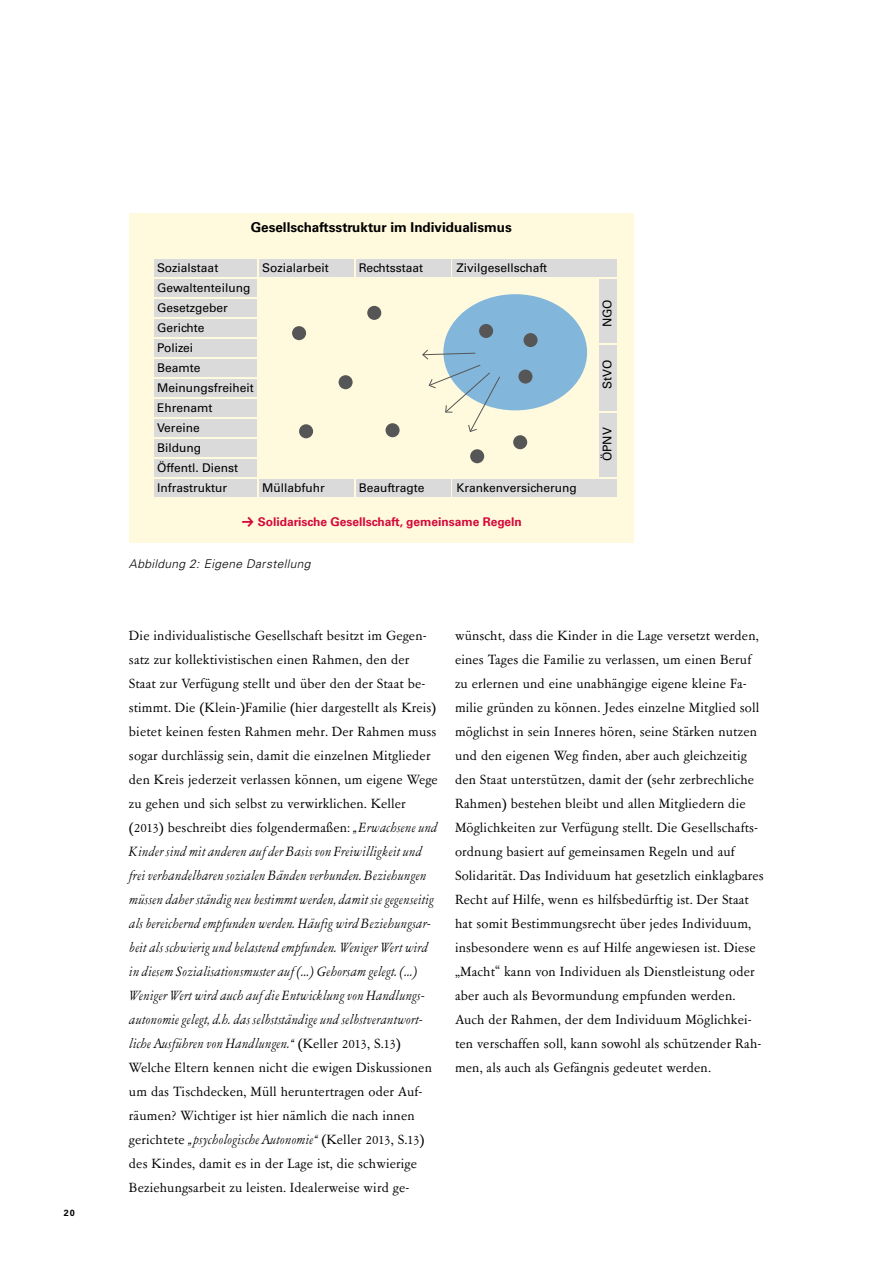
<style>
.page{position:relative;width:893px;height:1263px;background:#fff}
.page>*{position:absolute;margin:0;border:0;box-sizing:border-box;transform-origin:0 0}
._04_Copy_GarSB_reg{font:15px/24px "Garamont Amst SBOP Rom";letter-spacing:.01em;color:#000}
._04_Copy_GarSB_reg-2{font:italic 15px/24px "Garamont Amst SBOP";letter-spacing:.025em;color:#000}
.t1{font:700 13.5px "Univers LT Std";color:#000}
.t2{font:12px "Univers LT Std";color:#000}
.t3{font:700 12px "Univers LT Std";color:#d5083b}
._05_BiU_Univers{font:italic 300 12px "Univers LT Std";letter-spacing:.03em;color:#000}
.t4{font:700 9px "Univers LT Std";color:#000}
.s1{font-family:"Garamont Amst SBOP Rom";font-style:normal}
.s2{font-family:"Garamont Amst SBOP";font-style:italic}
</style>
<div class="page">
<div style="left:129px;top:213px;width:505px;height:330px;background:#fffadd"></div>
<div style="left:443px;top:294px;width:144px;height:116px;background:#82b7db;border-radius:50%"></div>
<svg style="left:422px;top:349px;width:92px;height:83px"></svg>
<div style="left:475px;top:326px;width:80px;height:53px;background:#82b7db;border-radius:50%"></div>
<div style="left:523px;top:333px;width:15px;height:14px;background:#565656;border-radius:50%"></div>
<div style="left:339px;top:375px;width:14px;height:14px;background:#565656;border-radius:50%"></div>
<div style="left:386px;top:423px;width:14px;height:14px;background:#565656;border-radius:50%"></div>
<div style="left:470px;top:449px;width:14px;height:14px;background:#565656;border-radius:50%"></div>
<div style="left:513px;top:435px;width:14px;height:14px;background:#565656;border-radius:50%"></div>
<div style="left:479px;top:324px;width:14px;height:14px;background:#565656;border-radius:50%"></div>
<div style="left:518px;top:370px;width:14px;height:14px;background:#565656;border-radius:50%"></div>
<div style="left:292px;top:326px;width:14px;height:14px;background:#565656;border-radius:50%"></div>
<div style="left:367px;top:306px;width:14px;height:14px;background:#565656;border-radius:50%"></div>
<div style="left:299px;top:424px;width:14px;height:14px;background:#565656;border-radius:50%"></div>
<div style="left:154px;top:259px;width:103px;height:18px;background:#dadada"></div>
<div style="left:259px;top:259px;width:95px;height:18px;background:#dadada"></div>
<div style="left:356px;top:259px;width:94px;height:18px;background:#dadada"></div>
<div style="left:453px;top:259px;width:164px;height:18px;background:#dadada"></div>
<div style="left:154px;top:279px;width:103px;height:18px;background:#dadada"></div>
<div style="left:599px;top:279px;width:18px;height:64px;background:#dadada"></div>
<div style="left:599px;top:345px;width:18px;height:65px;background:#dadada"></div>
<div style="left:599px;top:413px;width:18px;height:64px;background:#dadada"></div>
<div style="left:154px;top:299px;width:103px;height:18px;background:#dadada"></div>
<div style="left:154px;top:319px;width:103px;height:18px;background:#dadada"></div>
<div style="left:154px;top:339px;width:103px;height:18px;background:#dadada"></div>
<div style="left:154px;top:359px;width:103px;height:18px;background:#dadada"></div>
<div style="left:154px;top:379px;width:103px;height:18px;background:#dadada"></div>
<div style="left:154px;top:399px;width:103px;height:18px;background:#dadada"></div>
<div style="left:154px;top:419px;width:103px;height:18px;background:#dadada"></div>
<div style="left:154px;top:439px;width:103px;height:17px;background:#dadada"></div>
<div style="left:154px;top:459px;width:103px;height:17px;background:#dadada"></div>
<div style="left:154px;top:479px;width:103px;height:17px;background:#dadada"></div>
<div style="left:259px;top:479px;width:95px;height:17px;background:#dadada"></div>
<div style="left:356px;top:479px;width:94px;height:17px;background:#dadada"></div>
<div style="left:453px;top:479px;width:164px;height:17px;background:#dadada"></div>
<p class="t4" style="left:64px;top:1207px;width:12px">20</p>
<p class="t1" style="left:251px;top:220px;width:263px">Gesellschaftsstruktur im Individualismus</p>
<p class="t2" style="left:157px;top:261px;width:63px">Sozialstaat</p>
<p class="t2" style="left:262px;top:261px;width:68px">Sozialarbeit</p>
<p class="t2" style="left:359px;top:261px;width:66px">Rechtsstaat</p>
<p class="t2" style="left:456px;top:261px;width:92px">Zivilgesellschaft</p>
<p class="t2" style="left:157px;top:281px;width:95px">Gewaltenteilung</p>
<p class="t2" style="left:157px;top:301px;width:72px">Gesetzgeber</p>
<p class="t2" style="left:157px;top:321px;width:49px">Gerichte</p>
<p class="t2" style="left:157px;top:341px;width:38px">Polizei</p>
<p class="t2" style="left:157px;top:360px;width:45px">Beamte</p>
<p class="t2" style="left:157px;top:380px;width:98px">Meinungsfreiheit</p>
<p class="t2" style="left:157px;top:400px;width:57px">Ehrenamt</p>
<p class="t2" style="left:157px;top:420px;width:44px">Vereine</p>
<p class="t2" style="left:157px;top:440px;width:46px">Bildung</p>
<p class="t2" style="left:157px;top:460px;width:83px">Öffentl. Dienst</p>
<p class="t2" style="left:157px;top:480px;width:71px">Infrastruktur</p>
<p class="t2" style="left:262px;top:480px;width:64px">Müllabfuhr</p>
<p class="t2" style="left:359px;top:480px;width:67px">Beauftragte</p>
<p class="t2" style="left:456px;top:480px;width:122px">Krankenversicherung</p>
<p class="t3" style="left:258px;top:515px;width:266px">Solidarische Gesellschaft, gemeinsame Regeln</p>
<p class="_05_BiU_Univers" style="left:129px;top:556px;width:183px">Abbildung 2: Eigene Darstellung</p>
<p class="t2" style="left:600px;top:327px;width:30px;rotate:-90deg">NGO</p>
<p class="t2" style="left:600px;top:389px;width:30px;rotate:-90deg">StVO</p>
<p class="t2" style="left:600px;top:461px;width:36px;rotate:-90deg">ÖPNV</p>
<p class="_04_Copy_GarSB_reg-2" style="left:129px;top:624px;width:310px"><span class="s1">Die individualistische Gesellschaft besitzt im Gegen&shy;satz zur kollektivistischen einen Rahmen, den der Staat zur Verfügung stellt und über den der Staat be&shy;stimmt. Die (Klein-)Familie (hier dargestellt als Kreis) bietet keinen festen Rahmen mehr. Der Rahmen muss sogar durchlässig sein, damit die einzelnen Mitglieder den Kreis jederzeit verlassen können, um eigene Wege zu gehen und sich selbst zu verwirklichen. Keller (2013) beschreibt dies folgendermaßen:</span> „Erwachsene und Kinder sind mit anderen auf der Basis von Freiwilligkeit und frei verhandelbaren sozialen Bänden verbunden. Beziehungen müssen daher ständig neu bestimmt werden, damit sie gegenseitig als bereichernd empfunden werden. Häufig wird Beziehungsar&shy;beit als schwierig und belastend empfunden. Weniger Wert wird in diesem Sozialisationsmuster auf (…) Gehorsam gelegt. (…)<br>Weniger Wert wird auch auf die Entwicklung von Handlungs&shy;autonomie gelegt, d.h. das selbstständige und selbstverantwort&shy;liche Ausführen von Handlungen.“ <span class="s1">(Keller 2013, S.13)</span></p>
<p class="_04_Copy_GarSB_reg" style="left:129px;top:1056px;width:304px">Welche Eltern kennen nicht die ewigen Diskussionen um das Tischdecken, Müll heruntertragen oder Auf&shy;räumen? Wichtiger ist hier nämlich die nach innen gerichtete <span class="s2">„psychologische Autonomie“</span> (Keller 2013, S.13) des Kindes, damit es in der Lage ist, die schwierige Beziehungsarbeit zu leisten. Idealerweise wird ge-</p>
<p class="_04_Copy_GarSB_reg" style="left:455px;top:624px;width:310px">wünscht, dass die Kinder in die Lage versetzt werden, eines Tages die Familie zu verlassen, um einen Beruf zu erlernen und eine unabhängige eigene kleine Fa&shy;milie gründen zu können. Jedes einzelne Mitglied soll möglichst in sein Inneres hören, seine Stärken nutzen und den eigenen Weg finden, aber auch gleichzeitig den Staat unterstützen, damit der (sehr zerbrechliche Rahmen) bestehen bleibt und allen Mitgliedern die Möglichkeiten zur Verfügung stellt. Die Gesellschafts&shy;ordnung basiert auf gemeinsamen Regeln und auf Solidarität. Das Individuum hat gesetzlich einklagbares Recht auf Hilfe, wenn es hilfsbedürftig ist. Der Staat hat somit Bestimmungsrecht über jedes Individuum, insbesondere wenn es auf Hilfe angewiesen ist. Diese „Macht“ kann von Individuen als Dienstleistung oder aber auch als Bevormundung empfunden werden.<br>Auch der Rahmen, der dem Individuum Möglichkei&shy;ten verschaffen soll, kann sowohl als schützender Rah&shy;men, als auch als Gefängnis gedeutet werden.</p>
</div>
